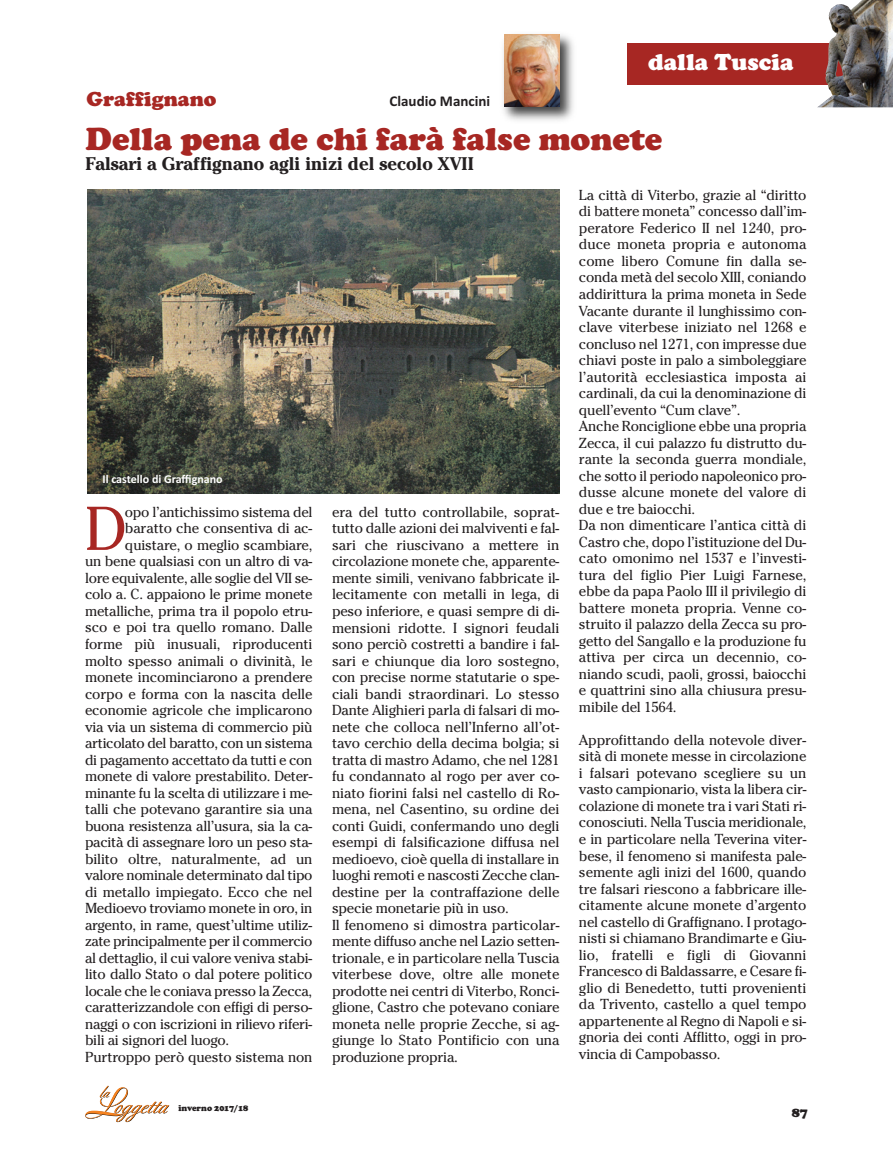
<style>
.page{position:relative;width:893px;height:1149px;background:#fff}
.page>*{position:absolute;margin:0;border:0;box-sizing:border-box;transform-origin:0 0}
.t1{font:60.75px "Cheltenham S Si";color:#a72723}
.t2{font:900 33px "Cooper";color:#a72723}
.t3{font:900 24px "Cooper";color:#fff}
.t4{font:900 21px "Cooper";color:#a72723}
.t5{font:700 18px "Cheltenham S Si";color:#231f20}
.t6{font:700 15px "Calibri";color:#231f20}
.t7{font:14.25px/16.5px "Cheltenham S Si";letter-spacing:-.015em;color:#231f20}
.t8{font:900 13.5px "Cooper";color:#231f20}
.t9{font:700 12px "Calibri";color:#fff}
.t10{font:900 9px "Cooper";letter-spacing:-.01em;color:#231f20;scale:.95 1}
</style>
<div class="page">
<img style="left:503px;top:34px;width:71px;height:87px">
<img style="left:504px;top:34px;width:55px;height:72px">
<img style="left:87px;top:189px;width:473px;height:304px">
<div style="left:627px;top:44px;width:266px;height:41px;background:#a72723"></div>
<img style="left:817px;top:0;width:76px;height:107px">
<svg style="left:85px;top:1085px;width:84px;height:36px"></svg>
<h3 class="t3" style="left:648px;top:48px;width:147px">dalla Tuscia</h3>
<h3 class="t4" style="left:87px;top:86px;width:132px">Graffignano</h3>
<p class="t6" style="left:390px;top:92px;width:102px">Claudio Mancini</p>
<h2 class="t2" style="left:86px;top:119px;width:578px">Della pena de chi farà false monete</h2>
<p class="t5" style="left:86px;top:153px;width:390px">Falsari a Graffignano agli inizi del secolo XVII</p>
<p class="t9" style="left:102px;top:472px;width:122px">Il castello di Graffignano</p>
<h1 class="t1" style="left:85px;top:493px;width:43px">D</h1>
<p class="t7" style="left:125px;top:503px;width:189px">opo l’antichissimo sistema del</p>
<p class="t7" style="left:125px;top:520px;width:189px">baratto che consentiva di ac-</p>
<p class="t7" style="left:125px;top:536px;width:189px">quistare, o meglio scambiare,</p>
<p class="t7" style="left:85px;top:553px;width:229px">un bene qualsiasi con un altro di va-</p>
<p class="t7" style="left:85px;top:569px;width:229px">lore equivalente, alle soglie del VII se-</p>
<p class="t7" style="left:85px;top:586px;width:229px">colo a. C. appaiono le prime monete</p>
<p class="t7" style="left:85px;top:602px;width:229px">metalliche, prima tra il popolo etru-</p>
<p class="t7" style="left:85px;top:619px;width:229px">sco e poi tra quello romano. Dalle</p>
<p class="t7" style="left:85px;top:635px;width:229px">forme più inusuali, riproducenti</p>
<p class="t7" style="left:85px;top:652px;width:229px">molto spesso animali o divinità, le</p>
<p class="t7" style="left:85px;top:668px;width:229px">monete incominciarono a prendere</p>
<p class="t7" style="left:85px;top:685px;width:229px">corpo e forma con la nascita delle</p>
<p class="t7" style="left:85px;top:701px;width:229px">economie agricole che implicarono</p>
<p class="t7" style="left:85px;top:718px;width:229px">via via un sistema di commercio più</p>
<p class="t7" style="left:85px;top:734px;width:229px">articolato del baratto, con un sistema</p>
<p class="t7" style="left:85px;top:751px;width:229px">di pagamento accettato da tutti e con</p>
<p class="t7" style="left:85px;top:767px;width:229px">monete di valore prestabilito. Deter-</p>
<p class="t7" style="left:85px;top:784px;width:229px">minante fu la scelta di utilizzare i me-</p>
<p class="t7" style="left:85px;top:800px;width:229px">talli che potevano garantire sia una</p>
<p class="t7" style="left:85px;top:817px;width:229px">buona resistenza all’usura, sia la ca-</p>
<p class="t7" style="left:85px;top:833px;width:229px">pacità di assegnare loro un peso sta-</p>
<p class="t7" style="left:85px;top:850px;width:229px">bilito oltre, naturalmente, ad un</p>
<p class="t7" style="left:85px;top:866px;width:229px">valore nominale determinato dal tipo</p>
<p class="t7" style="left:85px;top:883px;width:229px">di metallo impiegato. Ecco che nel</p>
<p class="t7" style="left:85px;top:899px;width:229px">Medioevo troviamo monete in oro, in</p>
<p class="t7" style="left:85px;top:916px;width:229px">argento, in rame, quest’ultime utiliz-</p>
<p class="t7" style="left:85px;top:932px;width:229px">zate principalmente per il commercio</p>
<p class="t7" style="left:85px;top:949px;width:229px">al dettaglio, il cui valore veniva stabi-</p>
<p class="t7" style="left:85px;top:965px;width:229px">lito dallo Stato o dal potere politico</p>
<p class="t7" style="left:85px;top:982px;width:229px">locale che le coniava presso la Zecca,</p>
<p class="t7" style="left:85px;top:998px;width:229px">caratterizzandole con effigi di perso-</p>
<p class="t7" style="left:85px;top:1015px;width:229px">naggi o con iscrizioni in rilievo riferi-</p>
<p class="t7" style="left:85px;top:1031px;width:146px">bili ai signori del luogo.</p>
<p class="t7" style="left:85px;top:1048px;width:229px">Purtroppo però questo sistema non</p>
<p class="t10" style="left:178px;top:1102px;width:75px">inverno 2017/18</p>
<p class="t7" style="left:332px;top:503px;width:229px">era del tutto controllabile, soprat&shy;tutto dalle azioni dei malviventi e fal&shy;sari che riuscivano a mettere in circolazione monete che, apparente&shy;mente simili, venivano fabbricate il&shy;lecitamente con metalli in lega, di peso inferiore, e quasi sempre di di&shy;mensioni ridotte. I signori feudali sono perciò costretti a bandire i fal&shy;sari e chiunque dia loro sostegno, con precise norme statutarie o spe&shy;ciali bandi straordinari. Lo stesso Dante Alighieri parla di falsari di mo&shy;nete che colloca nell’Inferno all’ot&shy;tavo cerchio della decima bolgia; si tratta di mastro Adamo, che nel 1281 fu condannato al rogo per aver co&shy;niato fiorini falsi nel castello di Ro&shy;mena, nel Casentino, su ordine dei conti Guidi, confermando uno degli esempi di falsificazione diffusa nel medioevo, cioè quella di installare in luoghi remoti e nascosti Zecche clan&shy;destine per la contraffazione delle specie monetarie più in uso.<br>Il fenomeno si dimostra particolar&shy;mente diffuso anche nel Lazio setten&shy;trionale, e in particolare nella Tuscia viterbese dove, oltre alle monete prodotte nei centri di Viterbo, Ronci&shy;glione, Castro che potevano coniare moneta nelle proprie Zecche, si ag&shy;giunge lo Stato Pontificio con una produzione propria.</p>
<p class="t7" style="left:579px;top:187px;width:229px">La città di Viterbo, grazie al “diritto di battere moneta” concesso dall’im&shy;peratore Federico II nel 1240, pro&shy;duce moneta propria e autonoma come libero Comune fin dalla se&shy;conda metà del secolo XIII, coniando addirittura la prima moneta in Sede Vacante durante il lunghissimo con&shy;clave viterbese iniziato nel 1268 e concluso nel 1271, con impresse due chiavi poste in palo a simboleggiare l’autorità ecclesiastica imposta ai cardinali, da cui la denominazione di quell’evento “Cum clave”.<br>Anche Ronciglione ebbe una propria Zecca, il cui palazzo fu distrutto du&shy;rante la seconda guerra mondiale, che sotto il periodo napoleonico pro&shy;dusse alcune monete del valore di due e tre baiocchi.<br>Da non dimenticare l’antica città di Castro che, dopo l’istituzione del Du&shy;cato omonimo nel 1537 e l’investi&shy;tura del figlio Pier Luigi Farnese, ebbe da papa Paolo III il privilegio di battere moneta propria. Venne co&shy;struito il palazzo della Zecca su pro&shy;getto del Sangallo e la produzione fu attiva per circa un decennio, co&shy;niando scudi, paoli, grossi, baiocchi e quattrini sino alla chiusura presu&shy;mibile del 1564.</p>
<p class="t7" style="left:579px;top:731px;width:229px;text-align:justify">Approfittando della notevole diver&shy;sità di monete messe in circolazione i falsari potevano scegliere su un vasto campionario, vista la libera cir&shy;colazione di monete tra i vari Stati ri&shy;conosciuti. Nella Tuscia meridionale, e in particolare nella Teverina viter&shy;bese, il fenomeno si manifesta pale&shy;semente agli inizi del 1600, quando tre falsari riescono a fabbricare ille&shy;citamente alcune monete d’argento nel castello di Graffignano. I protago&shy;nisti si chiamano Brandimarte e Giu&shy;lio, fratelli e figli di Giovanni Francesco di Baldassarre, e Cesare fi&shy;glio di Benedetto, tutti provenienti da Trivento, castello a quel tempo appartenente al Regno di Napoli e si&shy;gnoria dei conti Afflitto, oggi in pro&shy;vincia di Campobasso.</p>
<p class="t8" style="left:792px;top:1103px;width:18px">87</p>
</div>
